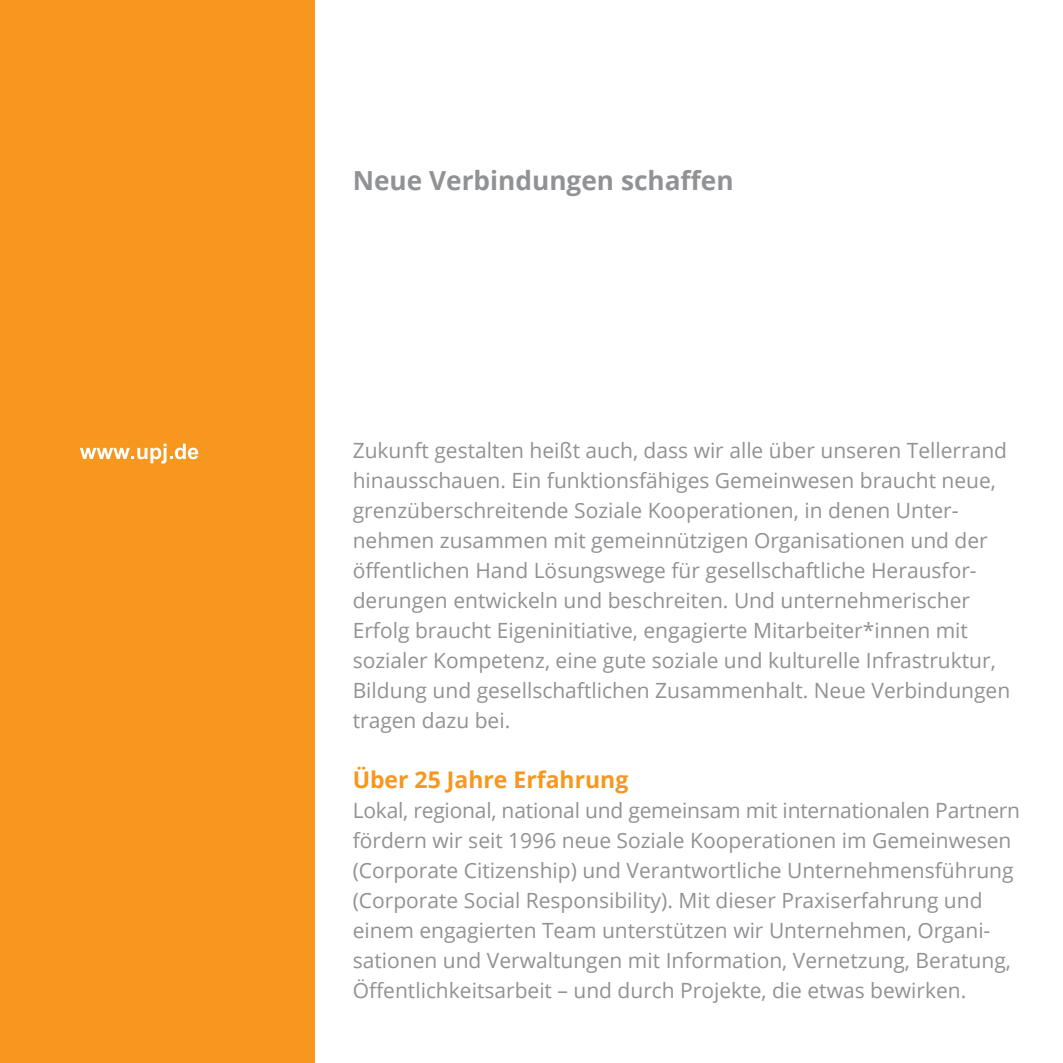
<style>
.page{position:relative;width:1063px;height:1063px;background:#fff}
.page>*{position:absolute;margin:0;border:0;box-sizing:border-box;transform-origin:0 0}
.t1{font:700 26.25px "Open Sans";color:#919295}
.t2{font:700 23px "Open Sans";color:#f7971d}
.t3{font:21px/30px "Open Sans";color:#919295}
</style>
<div class="page">
<div style="left:0;top:0;width:314px;height:1063px;background:#f7971d"></div>
<svg style="left:80px;top:444px;width:118px;height:20px"></svg>
<p class="t1" style="left:353px;top:162px;width:383px">Neue Verbindungen schaffen</p>
<p class="t3" style="left:353px;top:435px;width:656px">Zukunft gestalten heißt auch, dass wir alle über unseren Tellerrand</p>
<p class="t3" style="left:353px;top:465px;width:645px">hinausschauen. Ein funktionsfähiges Gemeinwesen braucht neue,</p>
<p class="t3" style="left:353px;top:495px;width:637px">grenzüberschreitende Soziale Kooperationen, in denen Unter&shy;nehmen zusammen mit gemeinnützigen Organisationen und der</p>
<p class="t3" style="left:353px;top:555px;width:659px">öffentlichen Hand Lösungswege für gesellschaftliche Herausfor&shy;derungen entwickeln und beschreiten. Und unternehmerischer Erfolg braucht Eigeninitiative, engagierte Mitarbeiter*innen mit sozialer Kompetenz, eine gute soziale und kulturelle Infrastruktur, Bildung und gesellschaftlichen Zusammenhalt. Neue Verbindungen tragen dazu bei.</p>
<p class="t2" style="left:353px;top:763px;width:277px">Über 25 Jahre Erfahrung</p>
<p class="t3" style="left:353px;top:795px;width:669px">Lokal, regional, national und gemeinsam mit internationalen Partnern fördern wir seit 1996 neue Soziale Kooperationen im Gemeinwesen (Corporate Citizenship) und Verantwortliche Unternehmensführung (Corporate Social Responsibility). Mit dieser Praxiserfahrung und</p>
<p class="t3" style="left:353px;top:915px;width:660px">einem engagierten Team unterstützen wir Unternehmen, Organi&shy;sationen und Verwaltungen mit Information, Vernetzung, Beratung,<br>Öffentlichkeitsarbeit – und durch Projekte, die etwas bewirken.</p>
</div>
